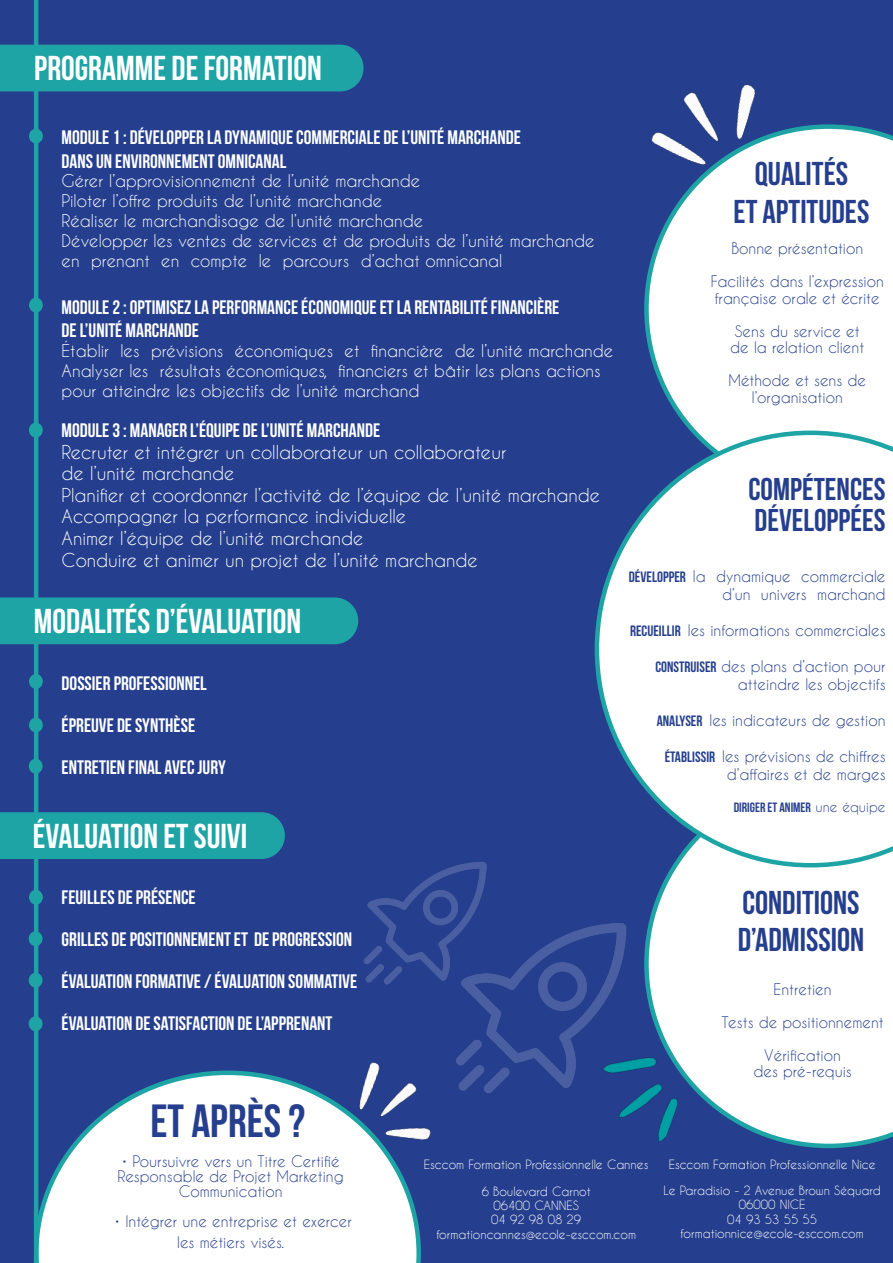
<style>
.page{position:relative;width:893px;height:1263px;background:#253f8e}
.page>*{position:absolute;margin:0;border:0;box-sizing:border-box;transform-origin:0 0}
.t1{font:700 46.5px "Bebas Neue";color:#253f8e}
.t2{font:700 34.5px "Bebas Neue";color:#fff}
.t3{font:700 33px "Bebas Neue";color:#253f8e}
.t4{font:700 31.5px "Bebas Neue";color:#253f8e}
.t5{font:700 19.5px "Bebas Neue";color:#fff}
.t6{font:18px "Caviar Dreams";color:#fff}
.t7{font:16.5px "Caviar Dreams";color:#fff}
.t8{font:15px "Caviar Dreams";color:#253f8e}
.t9{font:700 13.5px "Bebas Neue";color:#253f8e}
.t10{font:12px "Caviar Dreams";color:#fff}
.s1{font-family:"Bebas Neue";font-weight:700}
.s2{font-family:"Caviar Dreams";font-weight:400}
</style>
<div class="page">
<svg style="left:644px;top:867px;width:249px;height:281px"></svg>
<svg style="left:644px;top:124px;width:249px;height:307px"></svg>
<svg style="left:38px;top:1070px;width:383px;height:193px"></svg>
<div style="left:0;top:45px;width:364px;height:46px;background:#1ea4a5"></div>
<div style="left:30px;top:129px;width:12px;height:14px;background:#1ea4a5;border-radius:50%"></div>
<div style="left:29px;top:129px;width:14px;height:15px;border:2px solid #1ea4a5;border-radius:50%"></div>
<div style="left:30px;top:298px;width:12px;height:14px;background:#1ea4a5;border-radius:50%"></div>
<div style="left:29px;top:298px;width:14px;height:15px;border:2px solid #1ea4a5;border-radius:50%"></div>
<div style="left:0;top:597px;width:358px;height:47px;background:#1ea4a5"></div>
<div style="left:30px;top:675px;width:12px;height:13px;background:#1ea4a5;border-radius:50%"></div>
<div style="left:29px;top:674px;width:14px;height:15px;border:2px solid #1ea4a5;border-radius:50%"></div>
<div style="left:30px;top:718px;width:12px;height:14px;background:#1ea4a5;border-radius:50%"></div>
<div style="left:29px;top:718px;width:14px;height:14px;border:2px solid #1ea4a5;border-radius:50%"></div>
<hr style="left:34px;top:0;width:4px;height:1263px;background:#1ea4a5">
<div style="left:30px;top:759px;width:12px;height:14px;background:#1ea4a5;border-radius:50%"></div>
<div style="left:29px;top:759px;width:14px;height:15px;border:2px solid #1ea4a5;border-radius:50%"></div>
<div style="left:0;top:812px;width:285px;height:47px;background:#1ea4a5"></div>
<div style="left:30px;top:890px;width:12px;height:14px;background:#1ea4a5;border-radius:50%"></div>
<div style="left:29px;top:890px;width:14px;height:15px;border:2px solid #1ea4a5;border-radius:50%"></div>
<div style="left:29px;top:932px;width:13px;height:13px;background:#1ea4a5;border-radius:50%"></div>
<div style="left:29px;top:931px;width:14px;height:15px;border:2px solid #1ea4a5;border-radius:50%"></div>
<div style="left:29px;top:973px;width:13px;height:14px;background:#1ea4a5;border-radius:50%"></div>
<div style="left:29px;top:973px;width:14px;height:15px;border:2px solid #1ea4a5;border-radius:50%"></div>
<div style="left:29px;top:1017px;width:13px;height:13px;background:#1ea4a5;border-radius:50%"></div>
<div style="left:29px;top:1016px;width:14px;height:15px;border:2px solid #1ea4a5;border-radius:50%"></div>
<svg style="left:595px;top:431px;width:298px;height:436px"></svg>
<img style="left:364px;top:862px;width:122px;height:122px">
<img style="left:455px;top:922px;width:171px;height:171px">
<img style="left:570px;top:0;width:256px;height:220px">
<img style="left:578px;top:941px;width:283px;height:272px">
<img style="left:308px;top:1030px;width:210px;height:168px">
<div style="left:30px;top:423px;width:12px;height:14px;background:#1ea4a5;border-radius:50%"></div>
<div style="left:29px;top:423px;width:14px;height:14px;border:2px solid #1ea4a5;border-radius:50%"></div>
<p class="t2" style="left:34px;top:49px;width:289px">PROGRAMME DE FORMATION</p>
<p class="t5" style="left:62px;top:127px;width:461px">MODULE 1 : DÉVELOPPER LA DYNAMIQUE COMMERCIALE DE L’UNITÉ MARCHANDE</p>
<p class="t5" style="left:62px;top:150px;width:226px">DANS UN ENVIRONNEMENT OMNICANAL</p>
<p class="t7" style="left:62px;top:171px;width:360px">Gérer l’approvisionnement de l’unité marchande</p>
<p class="t7" style="left:62px;top:191px;width:322px">Piloter l’offre produits de l’unité marchande</p>
<p class="t7" style="left:62px;top:211px;width:363px">Réaliser le marchandisage de l’unité marchande</p>
<p class="t7" style="left:62px;top:231px;width:534px">Développer les ventes de services et de produits de l’unité marchande</p>
<p class="t7" style="left:62px;top:250px;width:442px">en prenant en compte le parcours d’achat omnicanal</p>
<p class="t5" style="left:62px;top:296px;width:499px">MODULE 2 : OPTIMISEZ LA PERFORMANCE ÉCONOMIQUE ET LA RENTABILITÉ FINANCIÈRE</p>
<p class="t5" style="left:62px;top:320px;width:139px">DE L’UNITÉ MARCHANDE</p>
<p class="t7" style="left:62px;top:341px;width:553px">Établir les prévisions économiques et financière de l’unité marchande</p>
<p class="t7" style="left:62px;top:361px;width:541px">Analyser les résultats économiques, financiers et bâtir les plans actions</p>
<p class="t7" style="left:62px;top:380px;width:359px">pour atteindre les objectifs de l’unité marchand</p>
<p class="t5" style="left:62px;top:420px;width:320px">MODULE 3 : MANAGER L’ÉQUIPE DE L’UNITÉ MARCHANDE</p>
<p class="t6" style="left:62px;top:441px;width:446px">Recruter et intégrer un collaborateur un collaborateur</p>
<p class="t6" style="left:62px;top:463px;width:174px">de l’unité marchande</p>
<p class="t6" style="left:62px;top:484px;width:540px">Planifier et coordonner l’activité de l’équipe de l’unité marchande</p>
<p class="t6" style="left:62px;top:506px;width:346px">Accompagner la performance individuelle</p>
<p class="t6" style="left:62px;top:527px;width:303px">Animer l’équipe de l’unité marchande</p>
<p class="t6" style="left:62px;top:549px;width:418px">Conduire et animer un projet de l’unité marchande</p>
<p class="t2" style="left:34px;top:602px;width:269px">MODALITÉS D’ÉVALUATION</p>
<p class="t5" style="left:62px;top:672px;width:147px">DOSSIER PROFESSIONNEL</p>
<p class="t5" style="left:62px;top:714px;width:135px">ÉPREUVE DE SYNTHÈSE</p>
<p class="t5" style="left:62px;top:756px;width:166px">ENTRETIEN FINAL AVEC JURY</p>
<p class="t2" style="left:33px;top:817px;width:216px">ÉVALUATION ET SUIVI</p>
<p class="t5" style="left:62px;top:887px;width:136px">FEUILLES DE PRÉSENCE</p>
<p class="t5" style="left:62px;top:929px;width:292px">GRILLES DE POSITIONNEMENT ET DE PROGRESSION</p>
<p class="t5" style="left:62px;top:971px;width:297px">ÉVALUATION FORMATIVE / ÉVALUATION SOMMATIVE</p>
<p class="t5" style="left:62px;top:1013px;width:272px">ÉVALUATION DE SATISFACTION DE L’APPRENANT</p>
<p class="t1" style="left:151px;top:1096px;width:156px">ET APRÈS ?</p>
<p class="t3" style="left:755px;top:156px;width:95px">QUALITÉS</p>
<p class="t3" style="left:733px;top:193px;width:137px">ET APTITUDES</p>
<p class="t8" style="left:731px;top:240px;width:133px">Bonne présentation</p>
<p class="t8" style="left:711px;top:273px;width:175px">Facilités dans l’expression</p>
<p class="t8" style="left:715px;top:289px;width:166px">française orale et écrite</p>
<p class="t8" style="left:735px;top:322px;width:126px">Sens du service et</p>
<p class="t8" style="left:730px;top:339px;width:136px">de la relation client</p>
<p class="t8" style="left:728px;top:372px;width:139px">Méthode et sens de</p>
<p class="t8" style="left:752px;top:388px;width:93px">l’organisation</p>
<p class="t4" style="left:748px;top:472px;width:139px">COMPÉTENCES</p>
<p class="t4" style="left:755px;top:503px;width:132px">DÉVELOPPÉES</p>
<p class="t8" style="left:629px;top:567px;width:258px"><span class="s1">DÉVELOPPER</span> la dynamique commerciale</p>
<p class="t8" style="left:722px;top:585px;width:165px">d’un univers marchand</p>
<p class="t8" style="left:630px;top:621px;width:257px"><span class="s1">RECUEILLIR</span> les informations commerciales</p>
<p class="t8" style="left:655px;top:657px;width:232px"><span class="s1">CONSTRUISER</span> des plans d’action pour</p>
<p class="t8" style="left:738px;top:675px;width:149px">atteindre les objectifs</p>
<p class="t8" style="left:657px;top:711px;width:230px"><span class="s1">ANALYSER</span> les indicateurs de gestion</p>
<p class="t8" style="left:665px;top:747px;width:222px"><span class="s1">ÉTABLISSIR</span> les prévisions de chiffres</p>
<p class="t8" style="left:727px;top:765px;width:160px">d’affaires et de marges</p>
<p class="t9" style="left:734px;top:800px;width:153px">DIRIGER ET ANIMER <span class="s2">une équipe</span></p>
<p class="t3" style="left:742px;top:884px;width:119px">CONDITIONS</p>
<p class="t3" style="left:738px;top:921px;width:128px">D’ADMISSION</p>
<p class="t8" style="left:773px;top:980px;width:60px">Entretien</p>
<p class="t8" style="left:721px;top:1013px;width:164px">Tests de positionnement</p>
<p class="t8" style="left:764px;top:1046px;width:78px">Vérification</p>
<p class="t8" style="left:753px;top:1062px;width:100px">des pré-requis</p>
<p class="t8" style="left:122px;top:1152px;width:219px">• Poursuivre vers un Titre Certifié</p>
<p class="t8" style="left:118px;top:1167px;width:228px">Responsable de Projet Marketing</p>
<p class="t8" style="left:179px;top:1182px;width:105px">Communication</p>
<p class="t8" style="left:115px;top:1212px;width:239px">• Intégrer une entreprise et exercer</p>
<p class="t8" style="left:177px;top:1234px;width:109px">les métiers visés.</p>
<p class="t10" style="left:424px;top:1157px;width:226px">Esccom Formation Professionnelle Cannes</p>
<p class="t10" style="left:482px;top:1184px;width:110px">6 Boulevard Carnot</p>
<p class="t10" style="left:494px;top:1198px;width:87px">06400 CANNES</p>
<p class="t10" style="left:491px;top:1213px;width:91px">04 92 98 08 29</p>
<p class="t10" style="left:436px;top:1227px;width:201px">formationcannes@ecole-esccom.com</p>
<p class="t10" style="left:669px;top:1157px;width:208px">Esccom Formation Professionnelle Nice</p>
<p class="t10" style="left:663px;top:1183px;width:219px">Le Paradisio - 2 Avenue Brown Séquard</p>
<p class="t10" style="left:739px;top:1198px;width:68px">06000 NICE</p>
<p class="t10" style="left:727px;top:1212px;width:91px">04 93 53 55 55</p>
<p class="t10" style="left:681px;top:1226px;width:185px">formationnice@ecole-esccom.com</p>
</div>
